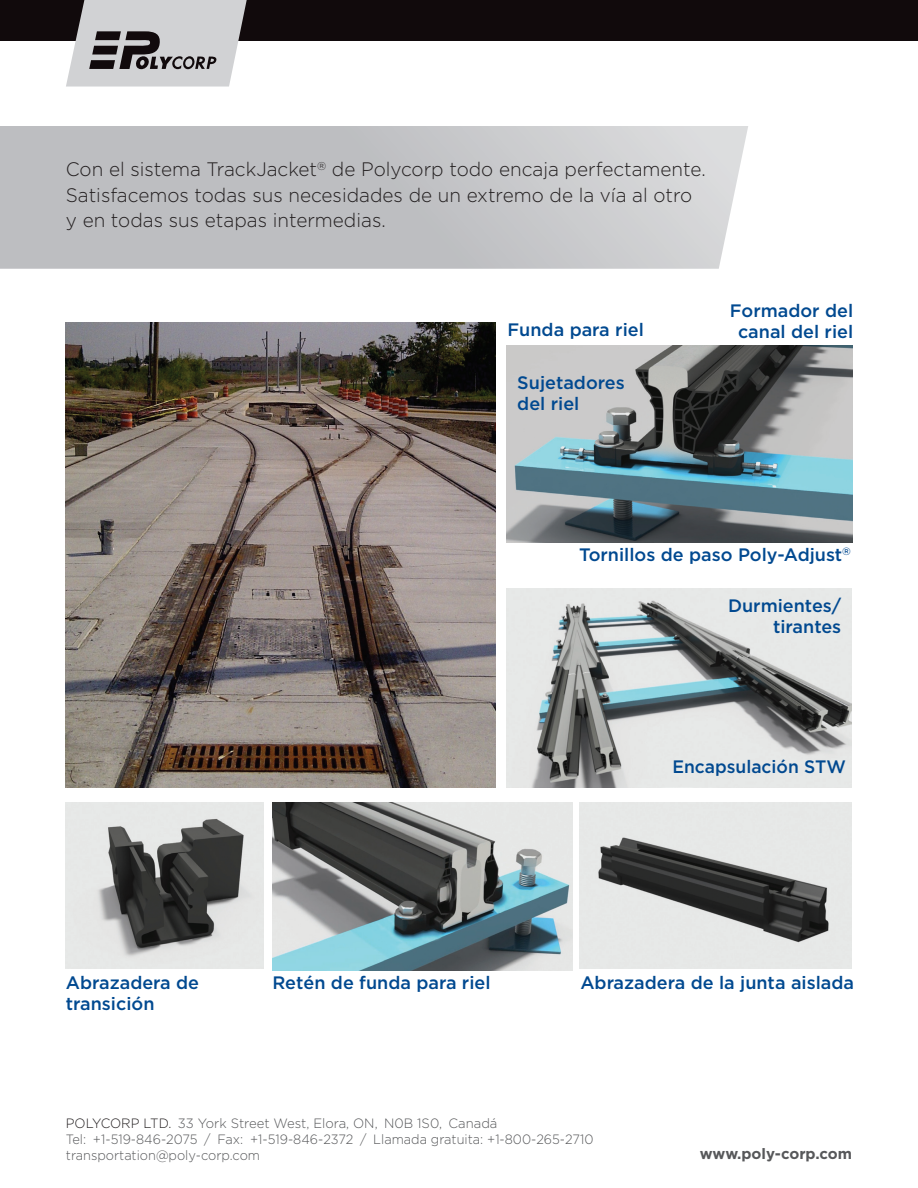
<style>
.page{position:relative;width:918px;height:1188px;background:#fff}
.page>*{position:absolute;margin:0;border:0;box-sizing:border-box;transform-origin:0 0}
.back_page_intro_para{font:300 19.5px/25.5px "Gotham";color:#231f20}
.Front_Page_intro_par{font:500 18px/21px "Gotham";color:#014990;text-align:center}
.t1{font:700 15px "Gotham";color:#57585a}
.t2{font:300 13.5px/16.2px "Gotham";color:#57585a;scale:.95 1}
.t3{font:300 13.5px "Gotham";color:#57585a}
.s1{color:#231f20}
</style>
<div class="page">
<div style="left:0;top:0;width:918px;height:40px;background:#110a0c"></div>
<svg style="left:66px;top:0;width:181px;height:87px;background:#b3b2b4"></svg>
<img style="left:66px;top:323px;width:430px;height:465px">
<svg style="left:0;top:126px;width:748px;height:143px;background:#c4c5c8"></svg>
<img style="left:506px;top:346px;width:346px;height:197px">
<img style="left:506px;top:589px;width:346px;height:199px">
<img style="left:272px;top:802px;width:300px;height:168px">
<img style="left:66px;top:802px;width:198px;height:167px">
<img style="left:580px;top:802px;width:272px;height:167px">
<p class="back_page_intro_para" style="left:66px;top:156px;width:641px">Con el sistema TrackJacket<sup>®</sup> de Polycorp todo encaja perfectamente.<br>Satisfacemos todas sus necesidades de un extremo de la vía al otro y en todas sus etapas intermedias.</p>
<p class="Front_Page_intro_par" style="left:508px;top:319px;width:138px">Funda para riel</p>
<p class="Front_Page_intro_par" style="left:517px;top:372px;width:109px;text-align:left">Sujetadores del riel</p>
<p class="Front_Page_intro_par" style="left:730px;top:299px;width:125px">Formador del canal del riel</p>
<p class="Front_Page_intro_par" style="left:579px;top:543px;width:273px">Tornillos de paso Poly-Adjust<sup>®</sup></p>
<p class="Front_Page_intro_par" style="left:728px;top:595px;width:115px;text-align:right">Durmientes/ tirantes</p>
<p class="Front_Page_intro_par" style="left:66px;top:971px;width:135px">Abrazadera de</p>
<p class="Front_Page_intro_par" style="left:272px;top:971px;width:220px">Retén de funda para riel</p>
<p class="Front_Page_intro_par" style="left:66px;top:992px;width:90px">transición</p>
<p class="Front_Page_intro_par" style="left:672px;top:755px;width:175px">Encapsulación STW</p>
<p class="Front_Page_intro_par" style="left:580px;top:971px;width:275px">Abrazadera de la junta aislada</p>
<p class="t3" style="left:66px;top:1116px;width:433px"><span class="s1">POLYCORP LTD.</span> 33 York Street West, Elora, ON, N0B 1S0, Canadá</p>
<p class="t2" style="left:66px;top:1131px;width:557px">Tel: +1-519-846-2075 / Fax: +1-519-846-2372 / Llamada gratuita: +1-800-265-2710 transportation@poly-corp.com</p>
<p class="t1" style="left:700px;top:1145px;width:154px">www.poly-corp.com</p>
</div>
